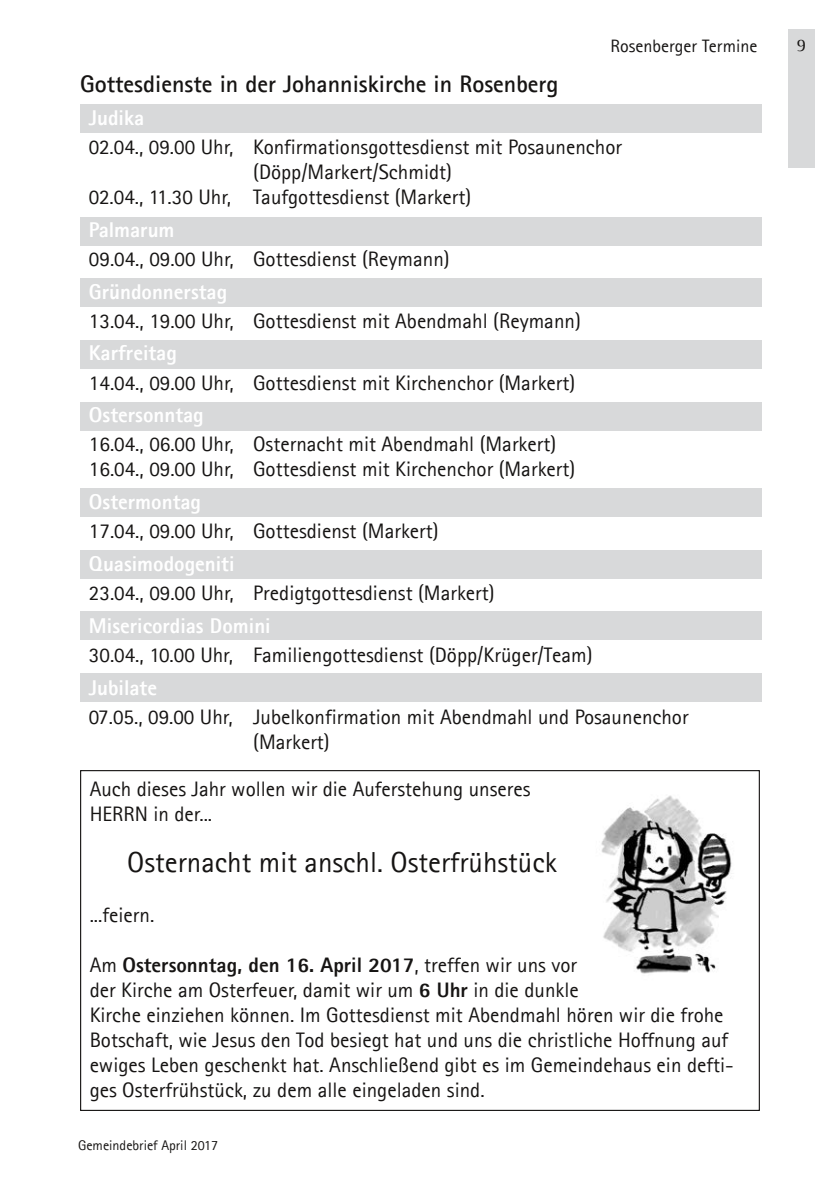
<style>
.page{position:relative;width:840px;height:1191px;background:#fff}
.page>*{position:absolute;margin:0;border:0;box-sizing:border-box;transform-origin:0 0}
.t1{font:29px "Agfa Rotis Sans Serif";color:#161413}
.t2{font:700 24px "Agfa Rotis Sans Serif";color:#161413}
.t3{font:800 21.4px "Agfa Rotis Sans Serif";color:#fff}
.t4{font:21px/25px "Agfa Rotis Sans Serif";color:#161413}
.t5{font:18px "Agfa Rotis Sans Serif";color:#161413}
.t6{font:18px "Agfa Rotis Serif";color:#161413}
.t7{font:14px "Agfa Rotis Sans Serif";color:#161413}
.s1{font-weight:800}
</style>
<div class="page">
<div style="left:787px;top:29px;width:27px;height:138px;background:#d8d9da"></div>
<div style="left:80px;top:673px;width:681px;height:28px;background:#d8d9da"></div>
<div style="left:80px;top:611px;width:681px;height:29px;background:#d8d9da"></div>
<div style="left:80px;top:551px;width:681px;height:28px;background:#d8d9da"></div>
<div style="left:80px;top:488px;width:681px;height:29px;background:#d8d9da"></div>
<div style="left:80px;top:278px;width:681px;height:29px;background:#d8d9da"></div>
<div style="left:80px;top:402px;width:681px;height:28px;background:#d8d9da"></div>
<div style="left:80px;top:217px;width:681px;height:28px;background:#d8d9da"></div>
<div style="left:80px;top:104px;width:681px;height:29px;background:#d8d9da"></div>
<div style="left:80px;top:340px;width:681px;height:28px;background:#d8d9da"></div>
<img style="left:601px;top:795px;width:131px;height:179px">
<p class="t2" style="left:80px;top:69px;width:480px">Gottesdienste in der Johanniskirche in Rosenberg</p>
<p class="t5" style="left:610px;top:35px;width:148px">Rosenberger Termine</p>
<p class="t3" style="left:89px;top:104px;width:57px">Judika</p>
<p class="t4" style="left:89px;top:134px;width:534px">02.04., 09.00 Uhr, Konfirmationsgottesdienst mit Posaunenchor</p>
<p class="t4" style="left:253px;top:159px;width:200px">(Döpp/Markert/Schmidt)</p>
<p class="t4" style="left:89px;top:184px;width:384px">02.04., 11.30 Uhr, Taufgottesdienst (Markert)</p>
<p class="t3" style="left:89px;top:216px;width:87px">Palmarum</p>
<p class="t4" style="left:89px;top:246px;width:362px">09.04., 09.00 Uhr, Gottesdienst (Reymann)</p>
<p class="t3" style="left:89px;top:278px;width:140px">Gründonnerstag</p>
<p class="t4" style="left:89px;top:308px;width:493px">13.04., 19.00 Uhr, Gottesdienst mit Abendmahl (Reymann)</p>
<p class="t3" style="left:89px;top:339px;width:89px">Karfreitag</p>
<p class="t4" style="left:89px;top:370px;width:487px">14.04., 09.00 Uhr, Gottesdienst mit Kirchenchor (Markert)</p>
<p class="t3" style="left:89px;top:401px;width:116px">Ostersonntag</p>
<p class="t4" style="left:89px;top:431px;width:487px">16.04., 06.00 Uhr, Osternacht mit Abendmahl (Markert)<br>16.04., 09.00 Uhr, Gottesdienst mit Kirchenchor (Markert)</p>
<p class="t3" style="left:89px;top:488px;width:113px">Ostermontag</p>
<p class="t4" style="left:89px;top:518px;width:351px">17.04., 09.00 Uhr, Gottesdienst (Markert)</p>
<p class="t3" style="left:89px;top:550px;width:147px">Quasimodogeniti</p>
<p class="t4" style="left:89px;top:580px;width:407px">23.04., 09.00 Uhr, Predigtgottesdienst (Markert)</p>
<p class="t3" style="left:89px;top:612px;width:183px">Misericordias Domini</p>
<p class="t4" style="left:89px;top:642px;width:504px">30.04., 10.00 Uhr, Familiengottesdienst (Döpp/Krüger/Team)</p>
<p class="t3" style="left:89px;top:673px;width:70px">Jubilate</p>
<p class="t4" style="left:253px;top:704px;width:437px;text-indent:-164px">07.05., 09.00 Uhr, Jubelkonfirmation mit Abendmahl und Posaunenchor (Markert)</p>
<p class="t4" style="left:90px;top:776px;width:442px">Auch dieses Jahr wollen wir die Auferstehung unseres<br>HERRN in der...</p>
<h1 class="t1" style="left:127px;top:844px;width:431px">Osternacht mit anschl. Osterfrühstück</h1>
<p class="t4" style="left:90px;top:902px;width:66px">...feiern.</p>
<p class="t4" style="left:90px;top:952px;width:645px">Am <span class="s1">Ostersonntag, den 16. April 2017</span>, treffen wir uns vor<br>der Kirche am Osterfeuer, damit wir um <span class="s1">6 Uhr</span> in die dunkle<br>Kirche einziehen können. Im Gottesdienst mit Abendmahl hören wir die frohe Botschaft, wie Jesus den Tod besiegt hat und uns die christliche Hoffnung auf ewiges Leben geschenkt hat. Anschließend gibt es im Gemeindehaus ein defti&shy;ges Osterfrühstück, zu dem alle eingeladen sind.</p>
<p class="t7" style="left:78px;top:1137px;width:141px">Gemeindebrief April 2017</p>
<p class="t6" style="left:796px;top:35px;width:11px">9</p>
</div>
